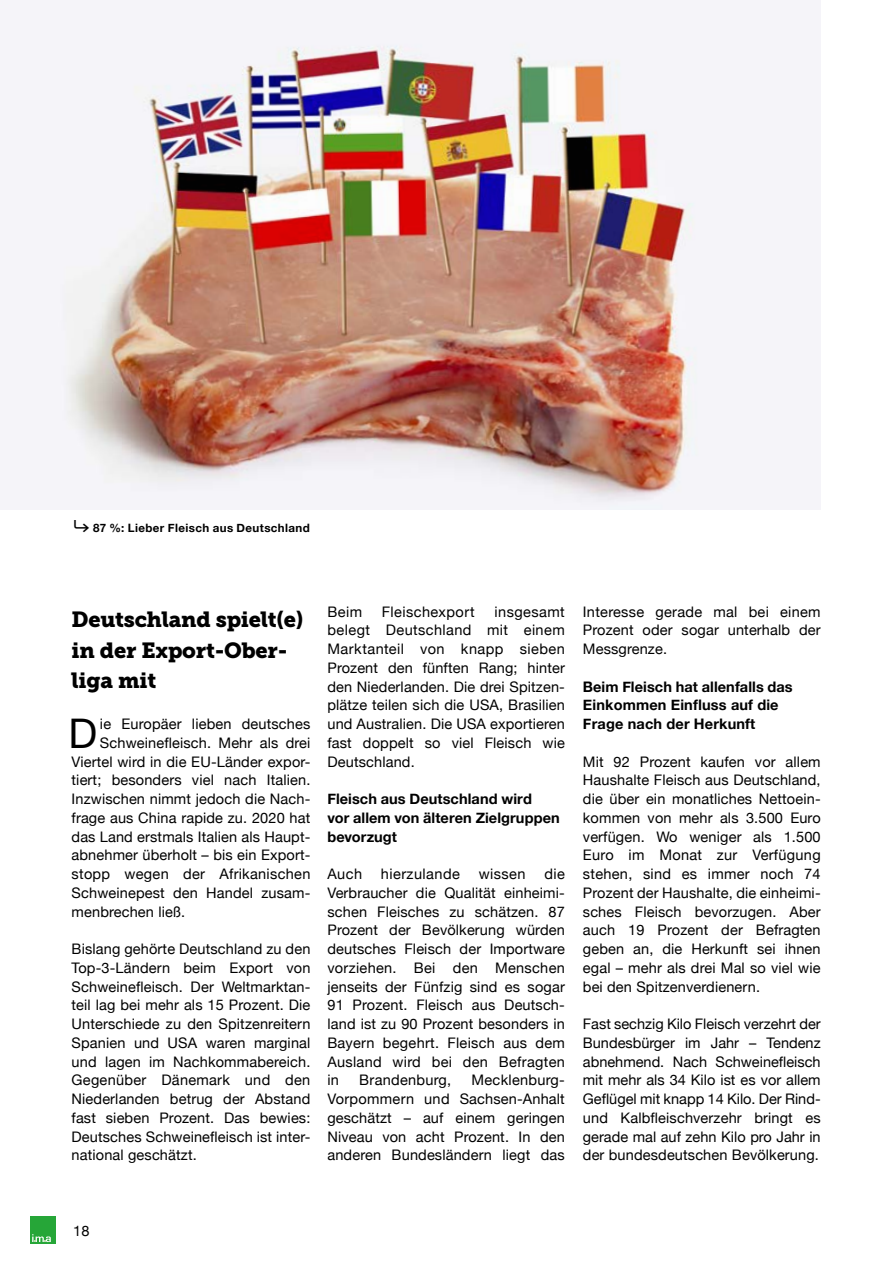
<style>
.page{position:relative;width:893px;height:1263px;background:#fff}
.page>*{position:absolute;margin:0;border:0;box-sizing:border-box;transform-origin:0 0}
.t1{font:40.8px "Helvetica Neue";color:#000}
.t2{font:21.75px/30.5px "Museo Slab 900";letter-spacing:-.01em;color:#000}
.t3{font:14.55px/18.8px "Helvetica Neue";letter-spacing:.01em;color:#000;text-align:justify}
.t4{font:700 14.55px/18.8px "Helvetica Neue";letter-spacing:.005em;color:#000}
.t5{font:14.55px "Helvetica Neue";letter-spacing:.03em;color:#000}
.t6{font:700 11.55px "Helvetica Neue";letter-spacing:.035em;color:#000}
.s1{font-size:13.05px}
</style>
<div class="page">
<img style="left:0;top:0;width:821px;height:510px">
<div style="left:30px;top:1216px;width:26px;height:28px;background:#26a638"></div>
<svg style="left:32px;top:1234px;width:19px;height:8px"></svg>
<p class="t6" style="left:73px;top:518px;width:238px"><span class="s1">⮑</span> 87 %: Lieber Fleisch aus Deutschland</p>
<h2 class="t2" style="left:72px;top:605px;width:233px">Deutschland spielt(e) in der Export-Ober&shy;liga mit</h2>
<h1 class="t1" style="left:68px;top:704px;width:30px">D</h1>
<p class="t3" style="left:100px;top:715px;width:212px">ie Europäer lieben deutsches</p>
<p class="t3" style="left:100px;top:734px;width:212px">Schweinefleisch. Mehr als drei</p>
<p class="t3" style="left:72px;top:753px;width:240px">Viertel wird in die EU-Länder expor-</p>
<p class="t3" style="left:72px;top:772px;width:240px">tiert; besonders viel nach Italien.</p>
<p class="t3" style="left:72px;top:790px;width:240px">Inzwischen nimmt jedoch die Nach-</p>
<p class="t3" style="left:72px;top:809px;width:240px">frage aus China rapide zu. 2020 hat</p>
<p class="t3" style="left:72px;top:828px;width:240px">das Land erstmals Italien als Haupt-</p>
<p class="t3" style="left:72px;top:847px;width:240px">abnehmer überholt – bis ein Export-</p>
<p class="t3" style="left:72px;top:865px;width:240px">stopp wegen der Afrikanischen</p>
<p class="t3" style="left:72px;top:884px;width:240px">Schweinepest den Handel zusam-</p>
<p class="t3" style="left:72px;top:903px;width:115px">menbrechen ließ.</p>
<p class="t3" style="left:72px;top:940px;width:240px">Bislang gehörte Deutschland zu den Top-3-Ländern beim Export von Schweinefleisch. Der Weltmarktan&shy;teil lag bei mehr als 15 Prozent. Die Unterschiede zu den Spitzenreitern Spanien und USA waren marginal und lagen im Nachkommabereich.<br>Gegenüber Dänemark und den Niederlanden betrug der Abstand fast sieben Prozent. Das bewies:<br>Deutsches Schweinefleisch ist inter&shy;national geschätzt.</p>
<p class="t3" style="left:327px;top:603px;width:239px;text-indent:167px">insgesamt belegt Deutschland mit einem Marktanteil von knapp sieben Prozent den fünften Rang; hinter den Niederlanden. Die drei Spitzen&shy;plätze teilen sich die USA, Brasilien und Australien. Die USA exportieren fast doppelt so viel Fleisch wie Deutschland.</p>
<p class="t4" style="left:327px;top:790px;width:234px">Fleisch aus Deutschland wird<br>vor allem von älteren Zielgruppen bevorzugt</p>
<p class="t3" style="left:327px;top:865px;width:36px">Auch</p>
<p class="t5" style="left:381px;top:863px;width:80px">hierzulande</p>
<p class="t3" style="left:479px;top:865px;width:48px">wissen</p>
<p class="t3" style="left:327px;top:603px;width:36px">Beim</p>
<p class="t5" style="left:382px;top:601px;width:94px">Fleischexport</p>
<p class="t3" style="left:327px;top:865px;width:239px;text-indent:217px">die Verbraucher die Qualität einheimi&shy;schen Fleisches zu schätzen. 87<br>Prozent der Bevölkerung würden deutsches Fleisch der Importware vorziehen. Bei den Menschen jenseits der Fünfzig sind es sogar 91 Prozent. Fleisch aus Deutsch&shy;land ist zu 90 Prozent besonders in Bayern begehrt. Fleisch aus dem Ausland wird bei den Befragten in</p>
<p class="t3" style="left:327px;top:1072px;width:239px;text-indent:144px">Mecklenburg-Vorpommern und Sachsen-Anhalt geschätzt – auf einem geringen Niveau von acht Prozent. In den anderen Bundesländern liegt das</p>
<p class="t3" style="left:359px;top:1072px;width:93px">Brandenburg,</p>
<p class="t3" style="left:583px;top:603px;width:239px">Interesse gerade mal bei einem Prozent oder sogar unterhalb der Messgrenze.</p>
<p class="t4" style="left:583px;top:677px;width:211px">Beim Fleisch hat allenfalls das<br>Einkommen Einfluss auf die<br>Frage nach der Herkunft</p>
<p class="t3" style="left:583px;top:753px;width:239px">Mit 92 Prozent kaufen vor allem Haushalte Fleisch aus Deutschland, die über ein monatliches Nettoein&shy;kommen von mehr als 3.500 Euro verfügen. Wo weniger als 1.500<br>Euro im Monat zur Verfügung stehen, sind es immer noch 74<br>Prozent der Haushalte, die einheimi&shy;sches Fleisch bevorzugen. Aber auch 19 Prozent der Befragten geben an, die Herkunft sei ihnen egal – mehr als drei Mal so viel wie bei den Spitzenverdienern.</p>
<p class="t3" style="left:583px;top:1015px;width:239px">Fast sechzig Kilo Fleisch verzehrt der Bundesbürger im Jahr – Tendenz abnehmend. Nach Schweinefleisch mit mehr als 34 Kilo ist es vor allem Geflügel mit knapp 14 Kilo. Der Rind&shy;und Kalbfleischverzehr bringt es gerade mal auf zehn Kilo pro Jahr in der bundesdeutschen Bevölkerung.</p>
<p class="t3" style="left:73px;top:1223px;width:18px">18</p>
</div>
